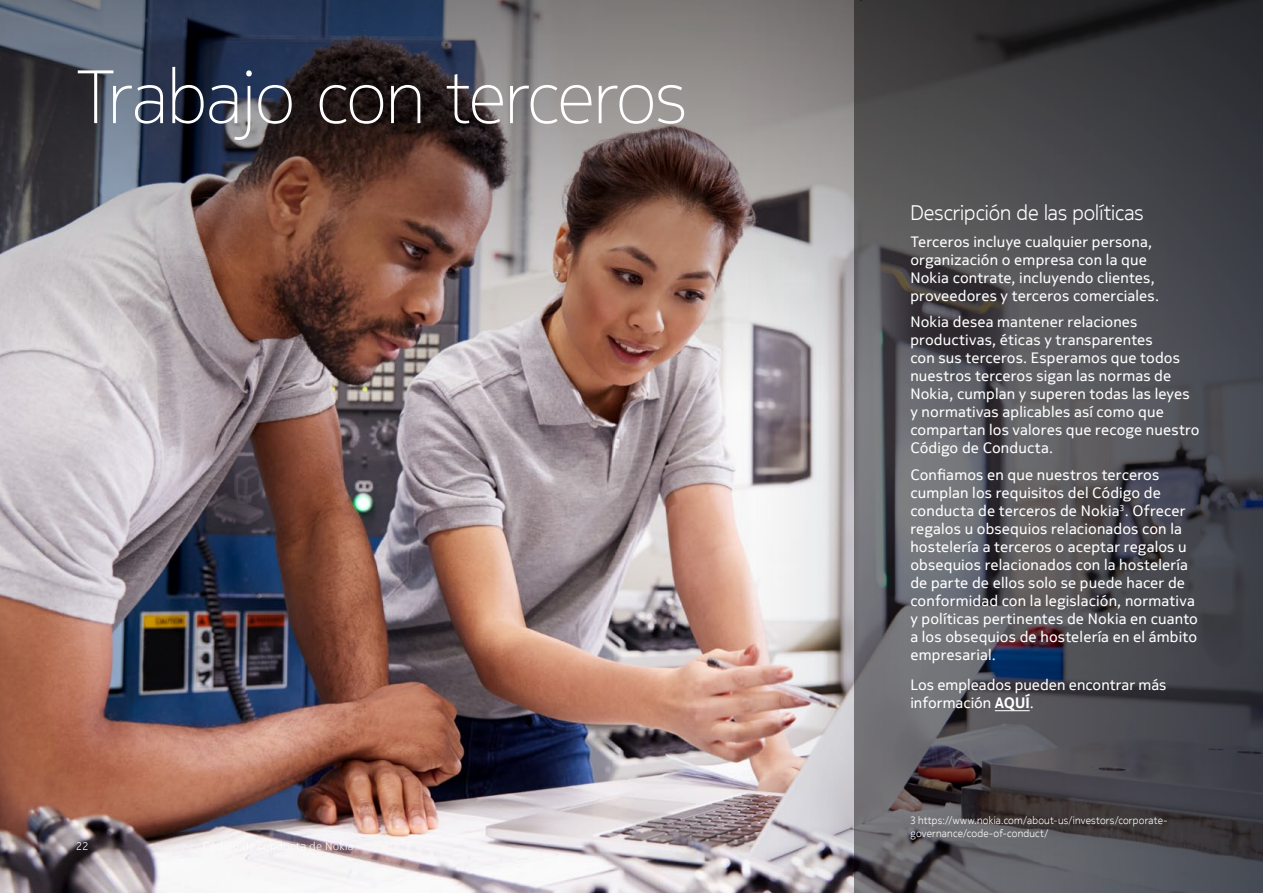
<style>
.page{position:relative;width:1263px;height:893px;background:#fff}
.page>*{position:absolute;margin:0;border:0;box-sizing:border-box;transform-origin:0 0}
.t1{font:200 75px "Nokia Pure Headline";letter-spacing:-.015em;color:#fff}
.t2{font:300 21px "Nokia Pure Headline";color:#fff}
.t3{font:15px/18px "Nokia Pure Text";letter-spacing:.01em;color:#fff}
.t4{font:300 11.25px "Nokia Pure Text";color:#fff}
.t5{font:300 10.5px/12.6px "Nokia Pure Headline";letter-spacing:.025em;color:#fff}
.s1{font-weight:700}
</style>
<div class="page">
<img style="left:0;top:498px;width:599px;height:395px">
<img style="left:0;top:0;width:599px;height:498px">
<img style="left:599px;top:0;width:256px;height:893px">
<svg style="left:855px;top:0;width:408px;height:893px;background:#4c4c51"></svg>
<hr style="left:995px;top:710px;width:35px;height:1px;background:#fff">
<h1 class="t1" style="left:77px;top:51px;width:611px">Trabajo con terceros</h1>
<p class="t4" style="left:76px;top:839px;width:15px">22</p>
<h2 class="t2" style="left:910px;top:200px;width:235px">Descripción de las políticas</h2>
<p class="t3" style="left:910px;top:232px;width:250px">Terceros incluye cualquier persona, organización o empresa con la que Nokia contrate, incluyendo clientes, proveedores y terceros comerciales.</p>
<p class="t3" style="left:910px;top:313px;width:291px">Nokia desea mantener relaciones productivas, éticas y transparentes<br>con sus terceros. Esperamos que todos nuestros terceros sigan las normas de Nokia, cumplan y superen todas las leyes y normativas aplicables así como que compartan los valores que recoge nuestro Código de Conducta.</p>
<p class="t3" style="left:910px;top:465px;width:289px">Confiamos en que nuestros terceros cumplan los requisitos del Código de conducta de terceros de Nokia<sup>3</sup>. Ofrecer regalos u obsequios relacionados con la hostelería a terceros o aceptar regalos u obsequios relacionados con la hostelería de parte de ellos solo se puede hacer de conformidad con la legislación, normativa y políticas pertinentes de Nokia en cuanto a los obsequios de hostelería en el ámbito empresarial.</p>
<p class="t3" style="left:910px;top:676px;width:258px">Los empleados pueden encontrar más información <span class="s1">AQUÍ</span>.</p>
<p class="t5" style="left:910px;top:814px;width:259px">3 https://www.nokia.com/about-us/investors/corporate&shy;governance/code-of-conduct/</p>
</div>
